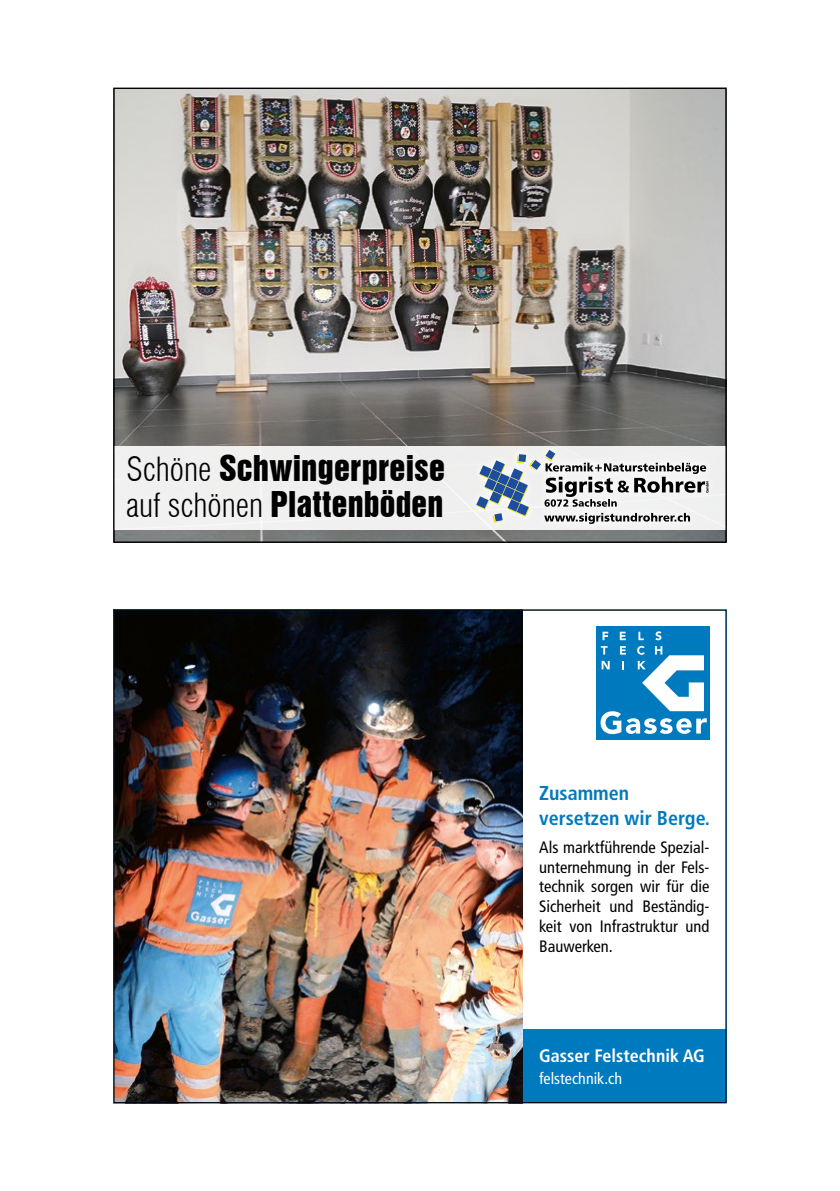
<style>
.page{position:relative;width:840px;height:1191px;background:#fff}
.page>*{position:absolute;margin:0;border:0;box-sizing:border-box;transform-origin:0 0}
.t1{font:32.6px/36.2px "Swiss 921 BT Regular A";letter-spacing:.01em;color:#000}
.t2{font:700 condensed 20px/24px "Frutiger LT Pro";color:#007abe}
.t3{font:700 condensed 18px "Frutiger LT Pro";color:#fff}
.t4{font:condensed 16.4px/19.8px "Frutiger LT Pro";color:#000;text-align:justify}
.t5{font:condensed 16px "Frutiger LT Pro";color:#fff}
.s1{font-family:"Swiss 721 BT";font-weight:300;font-stretch:condensed}
</style>
<div class="page">
<img style="left:115px;top:90px;width:609px;height:450px">
<div style="left:114px;top:446px;width:611px;height:84px;background:#f0f0ef"></div>
<svg style="left:468px;top:441px;width:249px;height:91px"></svg>
<svg style="left:476px;top:450px;width:232px;height:74px"></svg>
<div style="left:595px;top:626px;width:114px;height:114px;background:#007abe"></div>
<svg style="left:602px;top:631px;width:6px;height:9px"></svg>
<svg style="left:619px;top:631px;width:6px;height:9px"></svg>
<svg style="left:638px;top:631px;width:5px;height:9px"></svg>
<svg style="left:655px;top:631px;width:6px;height:9px"></svg>
<svg style="left:600px;top:646px;width:106px;height:88px"></svg>
<div style="left:516px;top:1029px;width:210px;height:74px;background:#007abe"></div>
<img style="left:115px;top:611px;width:407px;height:490px">
<h1 class="t1" style="left:126px;top:449px;width:320px"><span class="s1">Schöne</span> Schwingerpreise <span class="s1">auf schönen</span> Plattenböden</h1>
<p class="t2" style="left:539px;top:781px;width:172px">Zusammen versetzen wir Berge.</p>
<p class="t4" style="left:539px;top:837px;width:172px">Als marktführende Spezial&shy;unternehmung in der Fels&shy;technik sorgen wir für die Sicherheit und Beständig&shy;keit von Infrastruktur und Bauwerken.</p>
<p class="t3" style="left:539px;top:1045px;width:167px">Gasser Felstechnik AG</p>
<p class="t5" style="left:539px;top:1069px;width:84px">felstechnik.ch</p>
</div>
